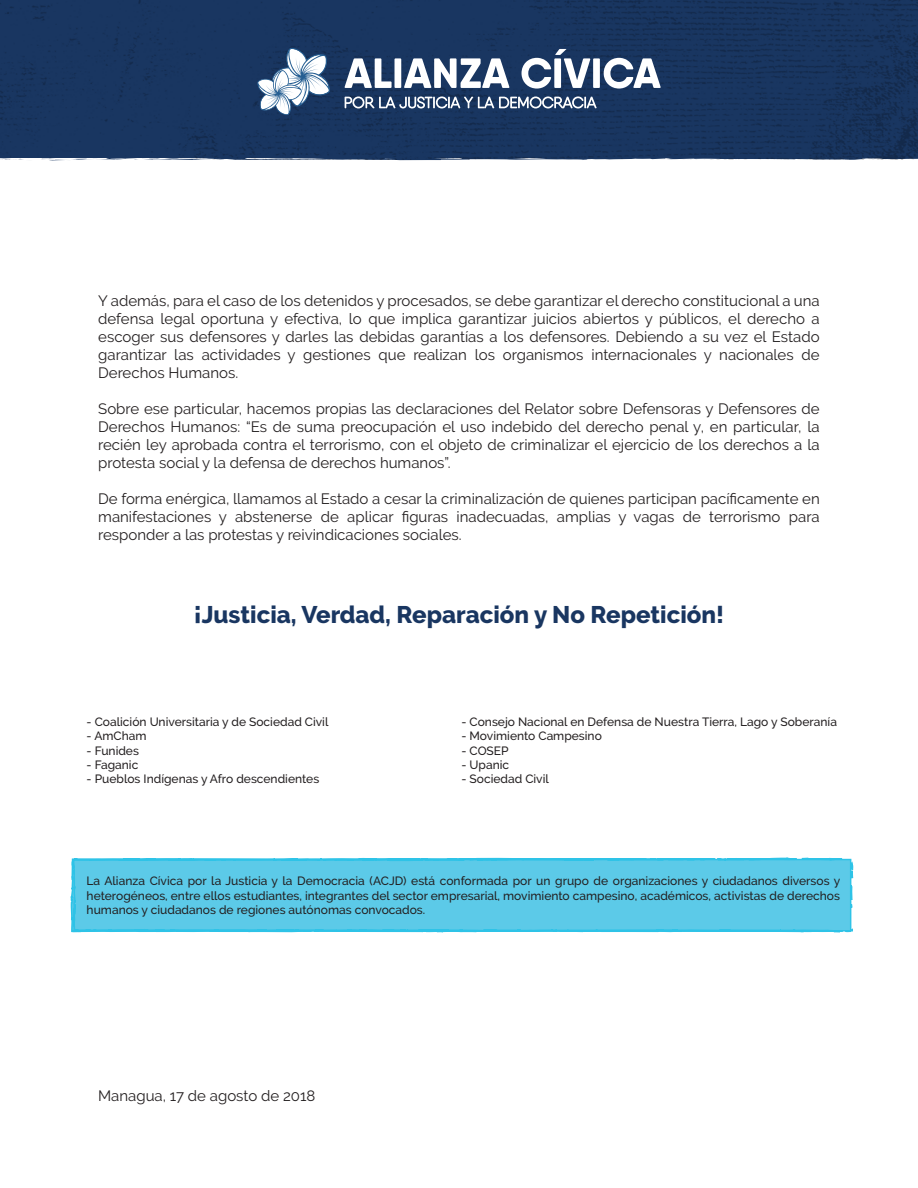
<style>
.page{position:relative;width:918px;height:1188px;background:#fff}
.page>*{position:absolute;margin:0;border:0;box-sizing:border-box;transform-origin:0 0}
.t1{font:800 24px "Raleway";color:#193661}
.t2{font:15px/18px "Raleway";color:#231f20;text-align:justify}
.t3{font:500 12px/14.4px "Raleway";color:#231f20;text-align:justify}
</style>
<div class="page">
<svg style="left:49px;top:160px;width:15px;height:1px"></svg>
<img style="left:0;top:0;width:918px;height:160px">
<svg style="left:256px;top:47px;width:75px;height:68px"></svg>
<svg style="left:345px;top:96px;width:252px;height:12px"></svg>
<svg style="left:344px;top:58px;width:48px;height:30px"></svg>
<div style="left:395px;top:58px;width:6px;height:30px;background:#fff"></div>
<svg style="left:404px;top:58px;width:106px;height:30px"></svg>
<div style="left:593px;top:58px;width:7px;height:30px;background:#fff"></div>
<svg style="left:604px;top:58px;width:57px;height:31px"></svg>
<svg style="left:522px;top:49px;width:68px;height:40px"></svg>
<svg style="left:71px;top:857px;width:571px;height:76px;background:#5dcae8"></svg>
<svg style="left:120px;top:858px;width:17px;height:4px"></svg>
<svg style="left:212px;top:928px;width:8px;height:4px"></svg>
<svg style="left:478px;top:859px;width:6px;height:3px"></svg>
<svg style="left:605px;top:858px;width:10px;height:3px"></svg>
<svg style="left:551px;top:857px;width:47px;height:4px"></svg>
<svg style="left:361px;top:857px;width:17px;height:5px"></svg>
<svg style="left:642px;top:857px;width:212px;height:76px;background:#5ccae8"></svg>
<svg style="left:70px;top:895px;width:72px;height:38px;background:#5ccbe8"></svg>
<svg style="left:154px;top:928px;width:12px;height:3px"></svg>
<p class="t2" style="left:98px;top:292px;width:723px">Y además, para el caso de los detenidos y procesados, se debe garantizar el derecho constitucional a una defensa legal oportuna y efectiva, lo que implica garantizar juicios abiertos y públicos, el derecho a escoger sus defensores y darles las debidas garantías a los defensores. Debiendo a su vez el Estado garantizar las actividades y gestiones que realizan los organismos internacionales y nacionales de Derechos Humanos.</p>
<p class="t2" style="left:98px;top:400px;width:723px">Sobre ese particular, hacemos propias las declaraciones del Relator sobre Defensoras y Defensores de Derechos Humanos: “Es de suma preocupación el uso indebido del derecho penal y, en particular, la recién ley aprobada contra el terrorismo, con el objeto de criminalizar el ejercicio de los derechos a la protesta social y la defensa de derechos humanos”.</p>
<p class="t2" style="left:98px;top:490px;width:723px">De forma enérgica, llamamos al Estado a cesar la criminalización de quienes participan pacíficamente en manifestaciones y abstenerse de aplicar figuras inadecuadas, amplias y vagas de terrorismo para responder a las protestas y reivindicaciones sociales.</p>
<h1 class="t1" style="left:194px;top:600px;width:532px">¡Justicia, Verdad, Reparación y No Repetición!</h1>
<p class="t3" style="left:87px;top:714px;width:243px">- Coalición Universitaria y de Sociedad Civil</p>
<p class="t3" style="left:87px;top:729px;width:61px">- AmCham</p>
<p class="t3" style="left:87px;top:743px;width:54px">- Funides</p>
<p class="t3" style="left:87px;top:758px;width:53px">- Faganic</p>
<p class="t3" style="left:87px;top:772px;width:234px">- Pueblos Indígenas y Afro descendientes</p>
<p class="t3" style="left:461px;top:714px;width:377px">- Consejo Nacional en Defensa de Nuestra Tierra, Lago y Soberanía</p>
<p class="t3" style="left:461px;top:729px;width:142px">- Movimiento Campesino</p>
<p class="t3" style="left:461px;top:743px;width:49px">- COSEP</p>
<p class="t3" style="left:461px;top:758px;width:49px">- Upanic</p>
<p class="t3" style="left:461px;top:772px;width:89px">- Sociedad Civil</p>
<p class="t3" style="left:87px;top:874px;width:755px">La Alianza Cívica por la Justicia y la Democracia (ACJD) está conformada por un grupo de organizaciones y ciudadanos diversos y heterogéneos, entre ellos estudiantes, integrantes del sector empresarial, movimiento campesino, académicos, activistas de derechos humanos y ciudadanos de regiones autónomas convocados.</p>
<p class="t2" style="left:98px;top:1087px;width:219px">Managua, 17 de agosto de 2018</p>
</div>
